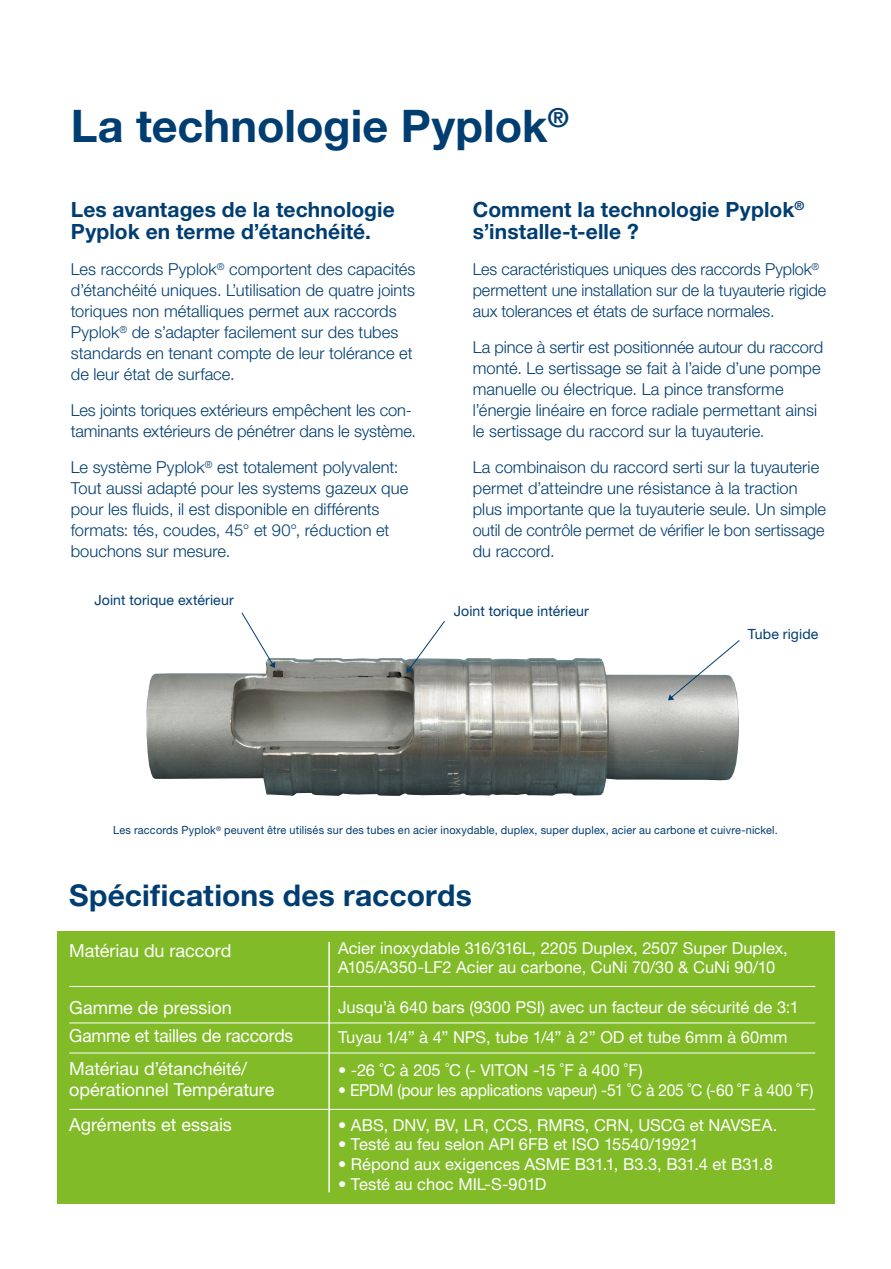
<style>
.page{position:relative;width:891px;height:1269px;background:#fff}
.page>*{position:absolute;margin:0;border:0;box-sizing:border-box;transform-origin:0 0}
.t1{font:700 45px "Helvetica Neue LT Std";color:#003d71}
.t2{font:700 30px "Helvetica Neue LT Std";letter-spacing:.005em;color:#003d71}
.t3{font:700 21px/22.5px "Helvetica Neue LT Std";letter-spacing:.005em;color:#003d71}
.t4{font:18px/21px "Helvetica Neue LT Std";letter-spacing:-.005em;color:#fff}
.t5{font:300 16.5px/21px "Helvetica Neue LT Std";color:#003d71}
.t6{font:16.5px/19.8px "Helvetica Neue LT Std";color:#fff}
.t7{font:16.5px "Helvetica Neue LT Std";color:#fff;scale:.96 1}
.t8{font:14.1px "Helvetica Neue LT Std";letter-spacing:.005em;color:#003d71}
.t9{font:11.25px "Helvetica Neue LT Std";letter-spacing:.015em;color:#003d71}
</style>
<div class="page">
<img style="left:147px;top:658px;width:592px;height:138px">
<svg style="left:668px;top:640px;width:72px;height:60px"></svg>
<svg style="left:241px;top:612px;width:34px;height:56px"></svg>
<svg style="left:406px;top:621px;width:40px;height:52px"></svg>
<div style="left:57px;top:931px;width:778px;height:272px;background:#81bb28"></div>
<hr style="left:328px;top:942px;width:2px;height:250px;background:#fff">
<hr style="left:69px;top:986px;width:746px;height:1px;background:#fff">
<hr style="left:69px;top:1023px;width:746px;height:1px;background:#fff">
<hr style="left:69px;top:1053px;width:746px;height:1px;background:#fff">
<hr style="left:69px;top:1109px;width:746px;height:1px;background:#fff">
<p class="t1" style="left:71px;top:98px;width:500px">La technologie Pyplok<sup>®</sup></p>
<p class="t3" style="left:71px;top:198px;width:326px">Les avantages de la technologie<br>Pyplok en terme d’étanchéité.</p>
<p class="t5" style="left:71px;top:259px;width:346px">Les raccords Pyplok<sup>®</sup> comportent des capacités d’étanchéité uniques. L’utilisation de quatre joints toriques non métalliques permet aux raccords Pyplok<sup>®</sup> de s’adapter facilement sur des tubes standards en tenant compte de leur tolérance et de leur état de surface.</p>
<p class="t5" style="left:71px;top:400px;width:347px">Les joints toriques extérieurs empêchent les con&shy;taminants extérieurs de pénétrer dans le système.</p>
<p class="t5" style="left:71px;top:457px;width:329px">Le système Pyplok<sup>®</sup> est totalement polyvalent:</p>
<p class="t5" style="left:71px;top:478px;width:339px">Tout aussi adapté pour les systems gazeux que pour les fluids, il est disponible en différents formats: tés, coudes, 45° et 90°, réduction et bouchons sur mesure.</p>
<p class="t8" style="left:94px;top:592px;width:141px">Joint torique extérieur</p>
<p class="t3" style="left:473px;top:198px;width:333px">Comment la technologie Pyplok<sup>® </sup>s’installe-t-elle ?</p>
<p class="t5" style="left:473px;top:259px;width:355px">Les caractéristiques uniques des raccords Pyplok<sup>® </sup>permettent une installation sur de la tuyauterie rigide aux tolerances et états de surface normales.</p>
<p class="t5" style="left:473px;top:337px;width:352px">La pince à sertir est positionnée autour du raccord monté. Le sertissage se fait à l’aide d’une pompe manuelle ou électrique. La pince transforme l’énergie linéaire en force radiale permettant ainsi le sertissage du raccord sur la tuyauterie.</p>
<p class="t5" style="left:473px;top:457px;width:355px">La combinaison du raccord serti sur la tuyauterie permet d’atteindre une résistance à la traction plus importante que la tuyauterie seule. Un simple outil de contrôle permet de vérifier le bon sertissage du raccord.</p>
<p class="t8" style="left:454px;top:603px;width:137px">Joint torique intérieur</p>
<p class="t8" style="left:748px;top:626px;width:72px">Tube rigide</p>
<p class="t9" style="left:113px;top:824px;width:666px">Les raccords Pyplok<sup>®</sup> peuvent être utilisés sur des tubes en acier inoxydable, duplex, super duplex, acier au carbone et cuivre-nickel.</p>
<p class="t2" style="left:69px;top:877px;width:404px">Spécifications des raccords</p>
<p class="t4" style="left:69px;top:940px;width:164px">Matériau du raccord</p>
<p class="t4" style="left:69px;top:997px;width:164px">Gamme de pression</p>
<p class="t4" style="left:69px;top:1025px;width:225px">Gamme et tailles de raccords</p>
<p class="t4" style="left:69px;top:1058px;width:207px">Matériau d’étanchéité/ opérationnel Température</p>
<p class="t4" style="left:69px;top:1114px;width:164px">Agréments et essais</p>
<p class="t6" style="left:338px;top:938px;width:451px">Acier inoxydable 316/316L, 2205 Duplex, 2507 Super Duplex,<br>A105/A350-LF2 Acier au carbone, CuNi 70/30 &amp; CuNi 90/10</p>
<p class="t6" style="left:338px;top:997px;width:462px">Jusqu’à 640 bars (9300 PSI) avec un facteur de sécurité de 3:1</p>
<p class="t6" style="left:338px;top:1027px;width:451px">Tuyau 1/4” à 4” NPS, tube 1/4” à 2” OD et tube 6mm à 60mm</p>
<p class="t6" style="left:338px;top:1060px;width:306px">• -26 ˚C à 205 ˚C (- VITON -15 ˚F à 400 ˚F)</p>
<p class="t7" style="left:338px;top:1080px;width:497px">• EPDM (pour les applications vapeur) -51 ˚C à 205 ˚C (-60 ˚F à 400 ˚F)</p>
<p class="t6" style="left:338px;top:1115px;width:441px">• ABS, DNV, BV, LR, CCS, RMRS, CRN, USCG et NAVSEA.</p>
<p class="t6" style="left:338px;top:1134px;width:362px">• Testé au feu selon API 6FB et ISO 15540/19921</p>
<p class="t6" style="left:338px;top:1154px;width:436px">• Répond aux exigences ASME B31.1, B3.3, B31.4 et B31.8</p>
<p class="t6" style="left:338px;top:1174px;width:210px">• Testé au choc MIL-S-901D</p>
</div>
